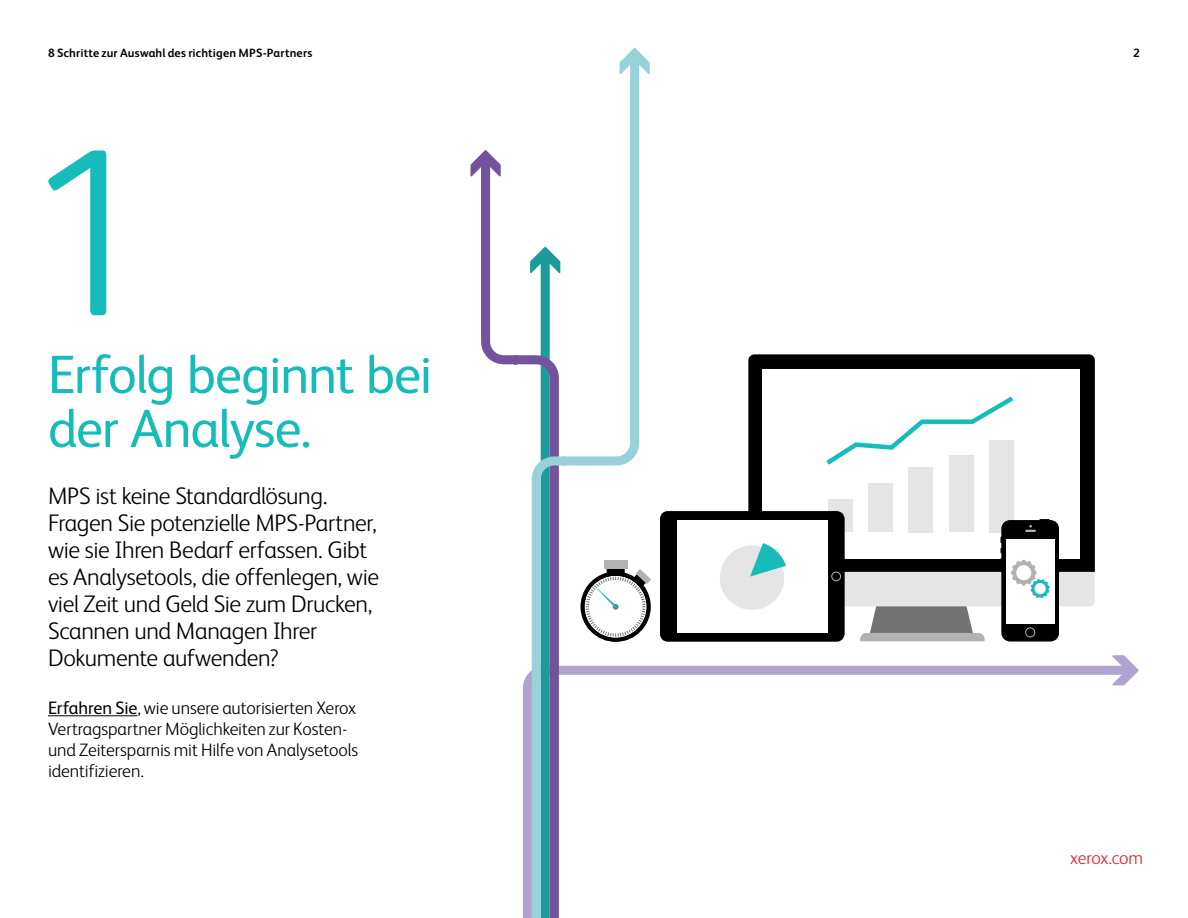
<style>
.page{position:relative;width:1188px;height:918px;background:#fff}
.page>*{position:absolute;margin:0;border:0;box-sizing:border-box;transform-origin:0 0}
.t1{font:300 240px "Xerox Sans";color:#15bcba}
.t2{font:54px/54px "Xerox Sans";letter-spacing:-.02em;color:#15bcba}
.t3{font:300 24px/27px "Xerox Sans";letter-spacing:-.015em;color:#000}
.t4{font:300 18px/21px "Xerox Sans";letter-spacing:-.005em;color:#000}
.t5{font:300 18px "Xerox Sans";letter-spacing:-.015em;color:#d92231}
.t6{font:700 12px "Xerox Sans";letter-spacing:.015em;color:#000}
.s1{font-weight:400}
</style>
<div class="page">
<svg style="left:644px;top:665px;width:480px;height:21px"></svg>
<svg style="left:1112px;top:655px;width:27px;height:30px"></svg>
<svg style="left:470px;top:161px;width:4px;height:16px"></svg>
<svg style="left:474px;top:150px;width:53px;height:768px"></svg>
<svg style="left:748px;top:354px;width:347px;height:157px;background:#060606"></svg>
<div style="left:762px;top:369px;width:318px;height:189px;background:#fff"></div>
<div style="left:828px;top:500px;width:25px;height:32px;background:#e5e5e5"></div>
<div style="left:868px;top:484px;width:25px;height:48px;background:#e5e5e5"></div>
<div style="left:908px;top:467px;width:25px;height:65px;background:#e5e5e5"></div>
<div style="left:949px;top:455px;width:24px;height:77px;background:#e5e5e5"></div>
<div style="left:989px;top:440px;width:25px;height:92px;background:#e5e5e5"></div>
<svg style="left:826px;top:396px;width:188px;height:73px"></svg>
<svg style="left:660px;top:511px;width:435px;height:131px"></svg>
<svg style="left:644px;top:573px;width:7px;height:55px"></svg>
<svg style="left:644px;top:57px;width:6px;height:17px"></svg>
<svg style="left:527px;top:47px;width:117px;height:871px"></svg>
<hr style="left:48px;top:715px;width:89px;height:1px;background:#000">
<p class="t6" style="left:48px;top:45px;width:266px">8 Schritte zur Auswahl des richtigen MPS-Partners</p>
<p class="t6" style="left:1133px;top:45px;width:8px">2</p>
<h1 class="t1" style="left:24px;top:76px;width:131px">1</h1>
<h2 class="t2" style="left:48px;top:345px;width:386px">Erfolg beginnt bei der Analyse.</h2>
<p class="t3" style="left:48px;top:481px;width:333px">MPS ist keine Standardlösung.<br>Fragen Sie potenzielle MPS-Partner, wie sie Ihren Bedarf erfassen. Gibt es Analysetools, die offenlegen, wie viel Zeit und Geld Sie zum Drucken,<br>Scannen und Managen Ihrer<br>Dokumente aufwenden?</p>
<p class="t4" style="left:48px;top:696px;width:312px"><span class="s1">Erfahren Sie</span>, wie unsere autorisierten Xerox Vertragspartner Möglichkeiten zur Kosten&shy;und Zeitersparnis mit Hilfe von Analysetools identifizieren.</p>
<p class="t5" style="left:1070px;top:846px;width:75px">xerox.com</p>
</div>
